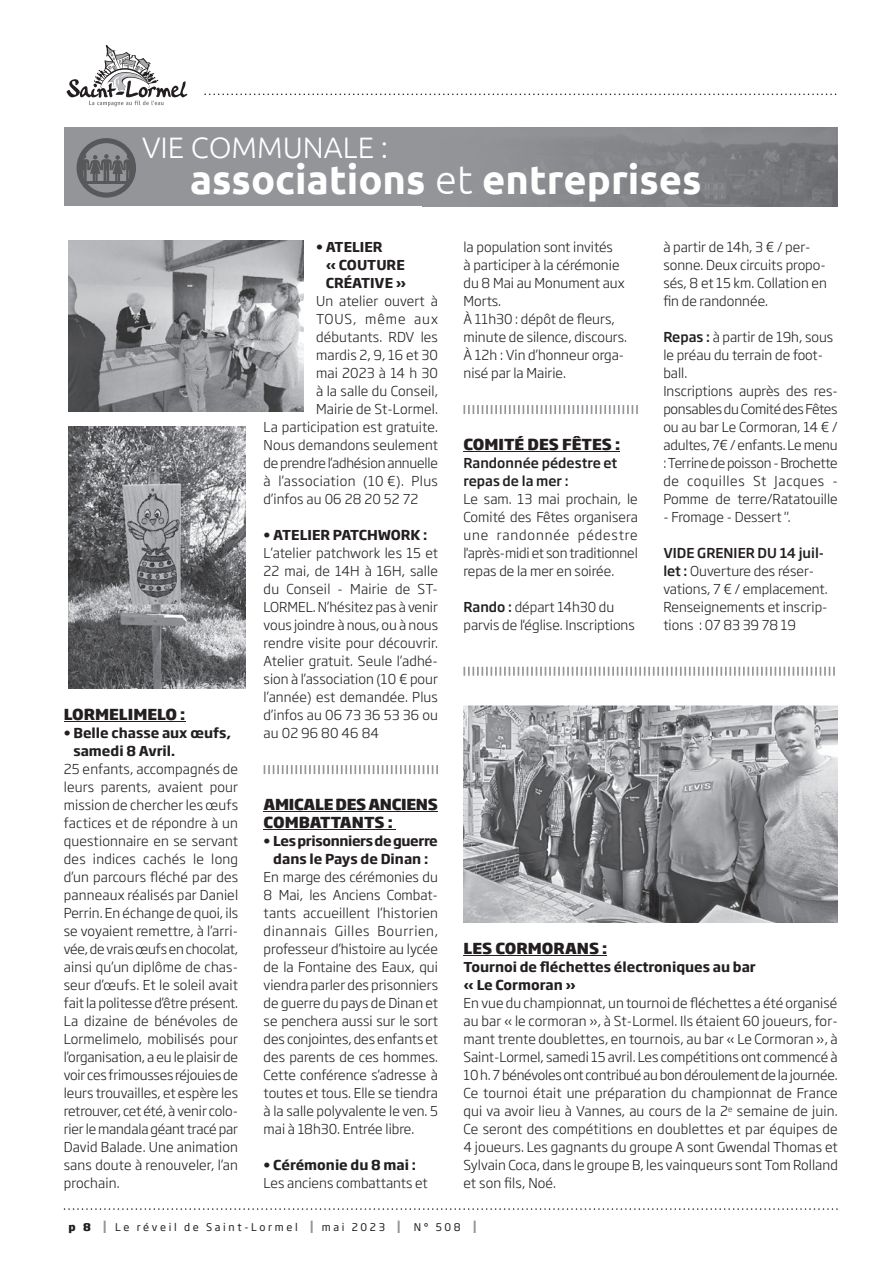
<style>
.page{position:relative;width:893px;height:1263px;background:#fff}
.page>*{position:absolute;margin:0;border:0;box-sizing:border-box;transform-origin:0 0}
.t1{font:700 40.05px "Ubuntu";color:#fff}
.t2{font:300 29.55px "Ubuntu";color:#fff}
.t3{font:800 15px "Soho Gothic Pro";color:#231f20}
.t4{font:800 15px/18px "Soho Gothic Pro";letter-spacing:-.02em;color:#231f20}
.t5{font:300 13.5px/18px "Soho Gothic Pro";color:#231f20}
.t6{font:700 13.5px/18px "Soho Gothic Pro";color:#231f20}
.t7{font:700 13.5px/18px "Soho Gothic Pro";letter-spacing:-.025em;color:#231f20;text-align:center}
.t8{font:500 13.5px/18px "Soho Gothic Pro";color:#231f20}
.t9{font:300 13.5px "Soho Gothic Pro";letter-spacing:.03em;color:#231f20}
.t10{font:300 13.5px "Soho Gothic Pro";letter-spacing:.07em;color:#231f20}
.t11{font:10.5px "Soho Gothic Pro";letter-spacing:.25em;color:#231f20}
.s1{font-weight:300}
.s2{font-weight:500}
.s3{font-weight:800}
.s4{font-weight:500;font-size:16.65px;color:#939598}
</style>
<div class="page">
<hr style="left:463px;top:955px;width:144px;height:1px;background:#231f20">
<svg style="left:463px;top:667px;width:372px;height:9px"></svg>
<hr style="left:264px;top:811px;width:174px;height:1px;background:#231f20">
<hr style="left:264px;top:829px;width:132px;height:1px;background:#231f20">
<svg style="left:264px;top:765px;width:174px;height:9px"></svg>
<svg style="left:64px;top:1208px;width:774px;height:2px"></svg>
<svg style="left:66px;top:45px;width:122px;height:62px"></svg>
<svg style="left:204px;top:94px;width:632px;height:1px"></svg>
<hr style="left:64px;top:721px;width:121px;height:1px;background:#231f20">
<hr style="left:463px;top:451px;width:157px;height:1px;background:#231f20">
<svg style="left:463px;top:405px;width:175px;height:9px"></svg>
<div style="left:64px;top:128px;width:774px;height:78px;background:#939598"></div>
<img style="left:550px;top:128px;width:288px;height:78px">
<svg style="left:77px;top:138px;width:59px;height:60px"></svg>
<hr style="left:85px;top:181px;width:45px;height:2px;background:#57585a">
<img style="left:68px;top:240px;width:235px;height:172px">
<img style="left:68px;top:427px;width:177px;height:262px">
<img style="left:463px;top:706px;width:375px;height:217px">
<h2 class="t2" style="left:142px;top:129px;width:248px">VIE COMMUNALE :</h2>
<h1 class="t1" style="left:190px;top:155px;width:513px">associations <span class="s1">et</span> entreprises</h1>
<p class="t5" style="left:463px;top:237px;width:165px">la population sont invités<br>à participer à la cérémonie du 8 Mai au Monument aux<br>Morts.<br>À 11h30 : dépôt de fleurs, minute de silence, discours.<br>À 12h : Vin d’honneur orga&shy;nisé par la Mairie.</p>
<p class="t5" style="left:663px;top:237px;width:165px">à partir de 14h, 3 € / per&shy;sonne. Deux circuits propo&shy;sés, 8 et 15 km. Collation en fin de randonnée.</p>
<p class="t5" style="left:663px;top:327px;width:176px"><span class="s2">Repas :</span> à partir de 19h, sous le préau du terrain de foot&shy;ball.<br>Inscriptions auprès des res&shy;ponsables du Comité des Fêtes ou au bar Le Cormoran, 14 € / adultes, 7€ / enfants. Le menu : Terrine de poisson - Brochette de coquilles St Jacques -<br>Pomme de terre/Ratatouille</p>
<p class="t5" style="left:663px;top:507px;width:129px">- Fromage - Dessert ".</p>
<p class="t5" style="left:663px;top:543px;width:166px"><span class="s2">VIDE GRENIER DU 14 juil&shy;let :</span> Ouverture des réser&shy;vations, 7 € / emplacement.<br>Renseignements et inscrip&shy;tions : 07 83 39 78 19</p>
<p class="t6" style="left:326px;top:237px;width:82px;text-indent:-10px">• ATELIER<br>« COUTURE<br>CRÉATIVE »</p>
<p class="t5" style="left:316px;top:291px;width:123px">Un atelier ouvert à</p>
<p class="t10" style="left:316px;top:308px;width:123px">TOUS, même aux</p>
<p class="t5" style="left:316px;top:327px;width:123px">débutants. RDV les</p>
<p class="t5" style="left:316px;top:345px;width:123px">mardis 2, 9, 16 et 30</p>
<p class="t5" style="left:316px;top:363px;width:123px">mai 2023 à 14 h 30</p>
<p class="t5" style="left:316px;top:381px;width:123px">à la salle du Conseil,</p>
<p class="t5" style="left:316px;top:399px;width:123px">Mairie de St-Lormel.</p>
<p class="t5" style="left:264px;top:417px;width:176px">La participation est gratuite.</p>
<p class="t5" style="left:264px;top:435px;width:176px">Nous demandons seulement</p>
<p class="t5" style="left:264px;top:453px;width:176px">de prendre l’adhésion annuelle</p>
<p class="t9" style="left:264px;top:470px;width:176px">à l’association (10 €). Plus</p>
<p class="t5" style="left:264px;top:489px;width:156px">d’infos au 06 28 20 52 72</p>
<p class="t6" style="left:264px;top:525px;width:165px">• ATELIER PATCHWORK :</p>
<p class="t5" style="left:264px;top:543px;width:176px;text-align:justify">L’atelier patchwork les 15 et 22 mai, de 14H à 16H, salle du Conseil - Mairie de ST-LORMEL. N’hésitez pas à venir vous joindre à nous, ou à nous rendre visite pour découvrir.<br>Atelier gratuit. Seule l’adhé&shy;sion à l’association (10 € pour l’année) est demandée. Plus d’infos au 06 73 36 53 36 ou au 02 96 80 46 84</p>
<p class="t3" style="left:463px;top:432px;width:158px">COMITÉ DES FÊTES :</p>
<p class="t8" style="left:463px;top:453px;width:155px">Randonnée pédestre et repas de la mer :</p>
<p class="t5" style="left:463px;top:489px;width:176px;text-align:justify">Le sam. 13 mai prochain, le Comité des Fêtes organisera une randonnée pédestre l'après-midi et son traditionnel repas de la mer en soirée.</p>
<p class="t5" style="left:463px;top:597px;width:173px"><span class="s2">Rando :</span> départ 14h30 du parvis de l'église. Inscriptions</p>
<p class="t3" style="left:64px;top:702px;width:123px">LORMELIMELO :</p>
<p class="t6" style="left:73px;top:723px;width:159px;text-indent:-10px">• Belle chasse aux œufs, samedi 8 Avril.</p>
<p class="t5" style="left:64px;top:759px;width:176px;text-align:justify">25 enfants, accompagnés de leurs parents, avaient pour mission de chercher les œufs factices et de répondre à un questionnaire en se servant des indices cachés le long d’un parcours fléché par des panneaux réalisés par Daniel Perrin. En échange de quoi, ils se voyaient remettre, à l’arri&shy;vée, de vrais œufs en chocolat, ainsi qu’un diplôme de chas&shy;seur d’œufs. Et le soleil avait fait la politesse d’être présent.<br>La dizaine de bénévoles de Lormelimelo, mobilisés pour l’organisation, a eu le plaisir de voir ces frimousses réjouies de leurs trouvailles, et espère les retrouver, cet été, à venir colo&shy;rier le mandala géant tracé par David Balade. Une animation sans doute à renouveler, l’an prochain.</p>
<p class="t4" style="left:264px;top:794px;width:176px">AMICALE DES ANCIENS<br>COMBATTANTS :</p>
<p class="t7" style="left:264px;top:831px;width:176px">• Les prisonniers de guerre dans le Pays de Dinan :</p>
<p class="t5" style="left:264px;top:867px;width:176px;text-align:justify">En marge des cérémonies du 8 Mai, les Anciens Combat&shy;tants accueillent l’historien dinannais Gilles Bourrien, professeur d’histoire au lycée de la Fontaine des Eaux, qui viendra parler des prisonniers de guerre du pays de Dinan et se penchera aussi sur le sort des conjointes, des enfants et des parents de ces hommes.<br>Cette conférence s’adresse à toutes et tous. Elle se tiendra à la salle polyvalente le ven. 5 mai à 18h30. Entrée libre.</p>
<p class="t6" style="left:264px;top:1155px;width:154px">• Cérémonie du 8 mai :</p>
<p class="t5" style="left:264px;top:1173px;width:165px">Les anciens combattants et</p>
<p class="t11" style="left:68px;top:1219px;width:410px"><span class="s3">p 8</span> <span class="s4">I</span> Le réveil de Saint-Lormel <span class="s4">I</span> mai 2023 <span class="s4">I</span> N° 508 <span class="s4">I</span></p>
<p class="t3" style="left:463px;top:936px;width:145px">LES CORMORANS :</p>
<p class="t6" style="left:463px;top:957px;width:294px">Tournoi de fléchettes électroniques au bar « Le Cormoran »</p>
<p class="t5" style="left:463px;top:993px;width:376px;text-align:justify">En vue du championnat, un tournoi de fléchettes a été organisé au bar « le cormoran », à St-Lormel. Ils étaient 60 joueurs, for&shy;mant trente doublettes, en tournois, au bar « Le Cormoran », à Saint-Lormel, samedi 15 avril. Les compétitions ont commencé à 10 h. 7 bénévoles ont contribué au bon déroulement de la journée.<br>Ce tournoi était une préparation du championnat de France qui va avoir lieu à Vannes, au cours de la 2<sup>e</sup> semaine de juin.<br>Ce seront des compétitions en doublettes et par équipes de 4 joueurs. Les gagnants du groupe A sont Gwendal Thomas et Sylvain Coca, dans le groupe B, les vainqueurs sont Tom Rolland et son fils, Noé.</p>
</div>
